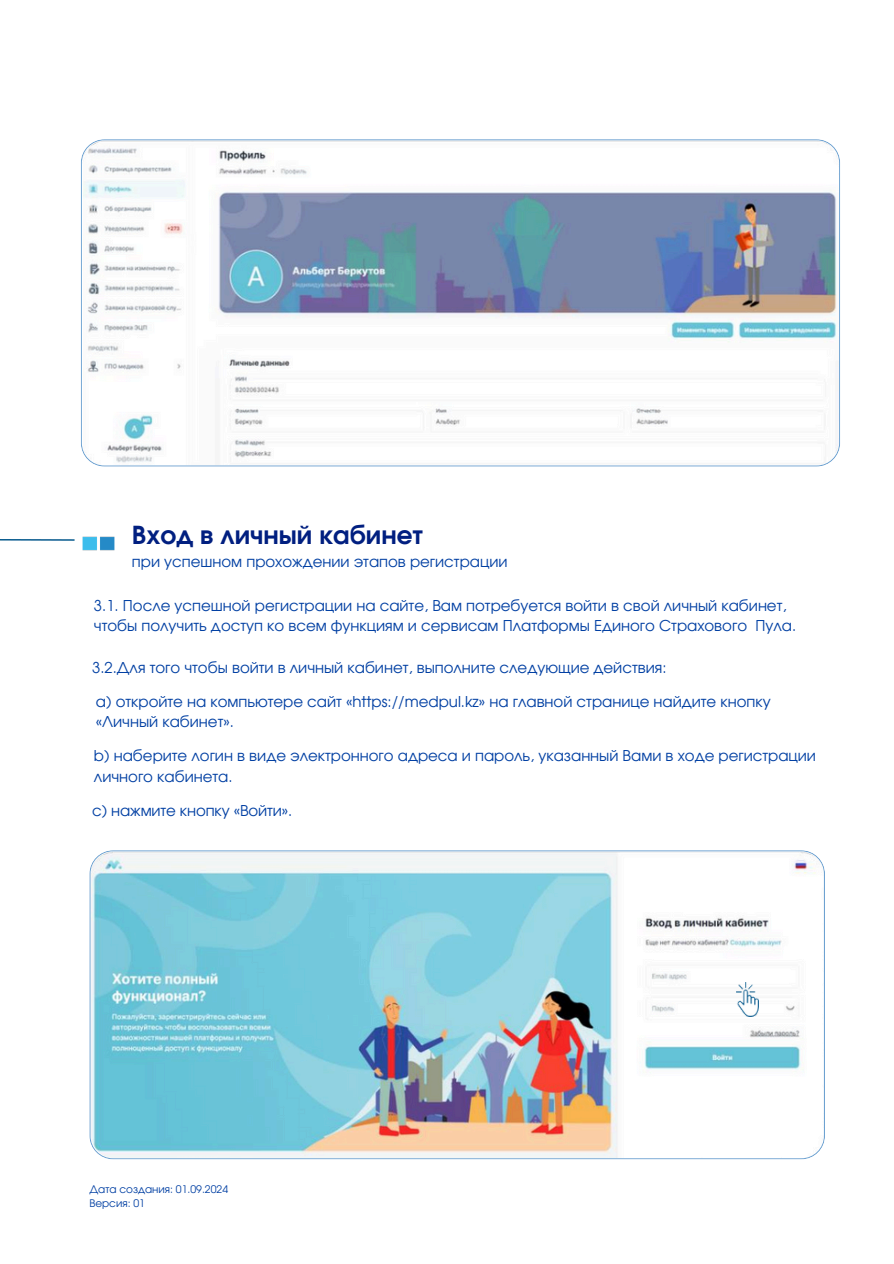
<style>
.page{position:relative;width:894px;height:1264px;background:#fff}
.page>*{position:absolute;margin:0;border:0;box-sizing:border-box;transform-origin:0 0}
.t1{font:700 24.9px "Evolventa";color:#011f80}
.t2{font:15px/20.2px "Evolventa";color:#0240a3}
.t3{font:10.5px/14px "Evolventa";color:#0240a3}
</style>
<div class="page">
<svg style="left:81px;top:139px;width:759px;height:327px"></svg>
<svg style="left:89px;top:850px;width:735px;height:309px"></svg>
<img style="left:736px;top:982px;width:22px;height:34px">
<img style="left:0;top:539px;width:75px;height:2px">
<img style="left:82px;top:536px;width:33px;height:15px">
<h1 class="t1" style="left:132px;top:524px;width:292px">Вход в личный кабинет</h1>
<p class="t2" style="left:132px;top:552px;width:377px">при успешном прохождении этапов регистрации</p>
<p class="t2" style="left:94px;top:596px;width:703px">3.1. После успешной регистрации на сайте, Вам потребуется войти в свой личный кабинет, чтобы получить доступ ко всем функциям и сервисам Платформы Единого Страхового Пула.</p>
<h2 class="t2" style="left:92px;top:658px;width:575px">3.2.Для того чтобы войти в личный кабинет, выполните следующие действия:</h2>
<p class="t2" style="left:96px;top:692px;width:676px">a) откройте на компьютере сайт «https://medpul.kz» на главной странице найдите кнопку «Личный кабинет».</p>
<h2 class="t2" style="left:94px;top:746px;width:723px">b) наберите логин в виде электронного адреса и пароль, указанный Вами в ходе регистрации личного кабинета.</h2>
<p class="t2" style="left:92px;top:801px;width:202px">c) нажмите кнопку «Войти».</p>
<h1 class="t3" style="left:89px;top:1182px;width:140px">Дата создания: 01.09.2024<br>Версия: 01</h1>
</div>
